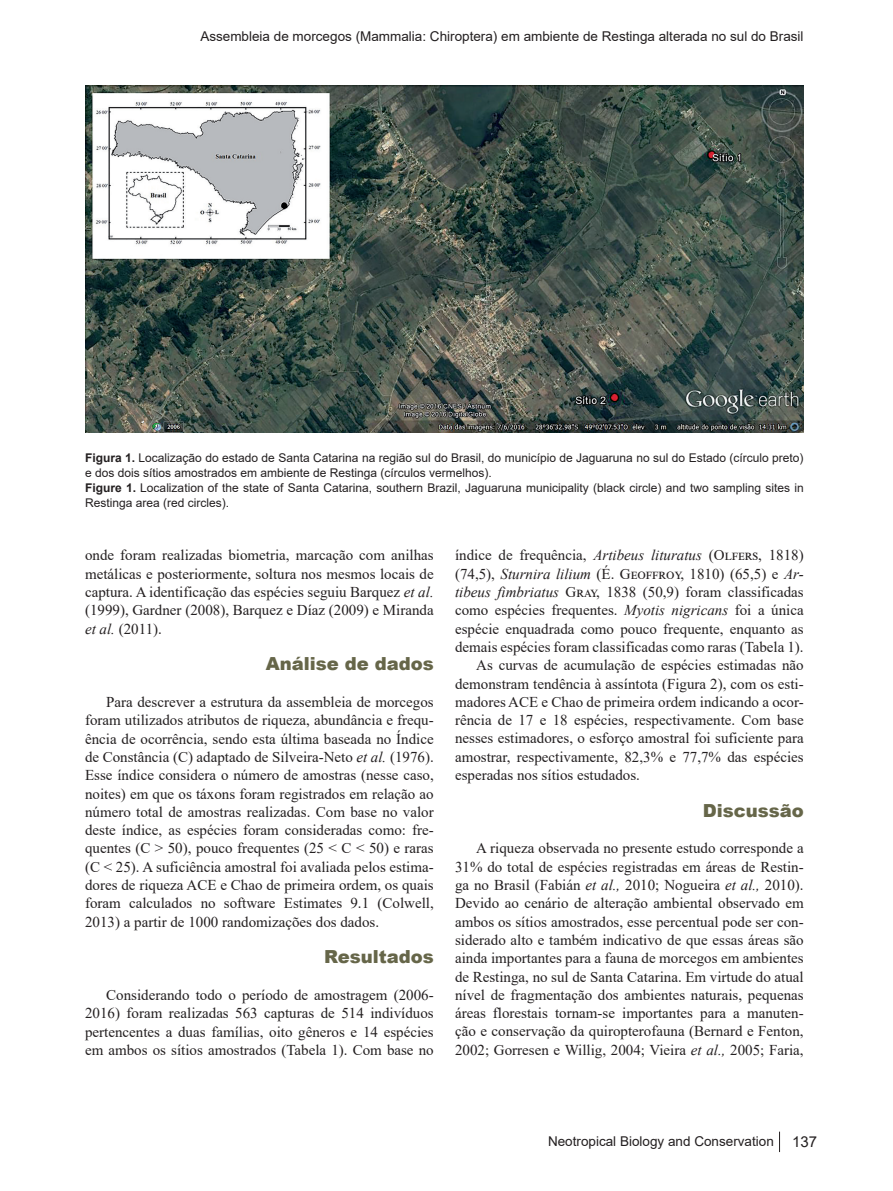
<style>
.page{position:relative;width:893px;height:1191px;background:#fff}
.page>*{position:absolute;margin:0;border:0;box-sizing:border-box;transform-origin:0 0}
.t1{font:900 18px "Arial";color:#666649}
.t2{font:15px/18.3px "Times New Roman";color:#231f20;text-align:justify}
.t3{font:13.5px "Arial";color:#231f20}
.t4{font:12px/15px "Arial";color:#231f20}
.s1{font-weight:700}
.s2{font-style:italic}
.s3{font-size:15px}
</style>
<div class="page">
<svg style="left:779px;top:1131px;width:1px;height:21px"></svg>
<img style="left:85px;top:85px;width:719px;height:347px">
<p class="t3" style="left:200px;top:27px;width:605px">Assembleia de morcegos (Mammalia: Chiroptera) em ambiente de Restinga alterada no sul do Brasil</p>
<p class="t4" style="left:85px;top:450px;width:720px"><span class="s1">Figura 1.</span> Localização do estado de Santa Catarina na região sul do Brasil, do município de Jaguaruna no sul do Estado (círculo preto) e dos dois sítios amostrados em ambiente de Restinga (círculos vermelhos).<br><span class="s1">Figure 1.</span> Localization of the state of Santa Catarina, southern Brazil, Jaguaruna municipality (black circle) and two sampling sites in Restinga area (red circles).</p>
<p class="t2" style="left:85px;top:546px;width:350px">onde foram realizadas biometria, marcação com anilhas metálicas e posteriormente, soltura nos mesmos locais de captura. A identificação das espécies seguiu Barquez <span class="s2">et al. </span>(1999), Gardner (2008), Barquez e Díaz (2009) e Miranda <span class="s2">et al.</span> (2011).</p>
<p class="t1" style="left:266px;top:651px;width:170px">Análise de dados</p>
<p class="t2" style="left:85px;top:692px;width:350px;text-indent:21px">Para descrever a estrutura da assembleia de morcegos foram utilizados atributos de riqueza, abundância e frequ&shy;ência de ocorrência, sendo esta última baseada no Índice de Constância (C) adaptado de Silveira-Neto <span class="s2">et al.</span> (1976).<br>Esse índice considera o número de amostras (nesse caso, noites) em que os táxons foram registrados em relação ao número total de amostras realizadas. Com base no valor deste índice, as espécies foram consideradas como: fre&shy;quentes (C &gt; 50), pouco frequentes (25 &lt; C &lt; 50) e raras (C &lt; 25). A suficiência amostral foi avaliada pelos estima&shy;dores de riqueza ACE e Chao de primeira ordem, os quais foram calculados no software Estimates 9.1 (Colwell, 2013) a partir de 1000 randomizações dos dados.</p>
<p class="t1" style="left:324px;top:943px;width:111px">Resultados</p>
<p class="t2" style="left:85px;top:985px;width:350px;text-indent:21px">Considerando todo o período de amostragem (2006- 2016) foram realizadas 563 capturas de 514 indivíduos pertencentes a duas famílias, oito gêneros e 14 espécies em ambos os sítios amostrados (Tabela 1). Com base no</p>
<p class="t2" style="left:455px;top:546px;width:350px">índice de frequência, <span class="s2">Artibeus lituratus</span> (Olfers, 1818)</p>
<p class="t2" style="left:455px;top:564px;width:350px">(74,5), <span class="s2">Sturnira lilium</span> (É. Geoffroy, 1810) (65,5) e <span class="s2">Ar-</span></p>
<p class="t2" style="left:455px;top:582px;width:350px"><span class="s2">tibeus fimbriatus</span> Gray, 1838 (50,9) foram classificadas</p>
<p class="t2" style="left:455px;top:600px;width:350px">como espécies frequentes. <span class="s2">Myotis nigricans</span> foi a única</p>
<p class="t2" style="left:455px;top:619px;width:350px">espécie enquadrada como pouco frequente, enquanto as</p>
<p class="t2" style="left:455px;top:637px;width:350px">demais espécies foram classificadas como raras (Tabela 1).</p>
<p class="t2" style="left:476px;top:655px;width:329px">As curvas de acumulação de espécies estimadas não</p>
<p class="t2" style="left:455px;top:674px;width:350px">demonstram tendência à assíntota (Figura 2), com os esti-</p>
<p class="t2" style="left:455px;top:692px;width:350px">madores ACE e Chao de primeira ordem indicando a ocor-</p>
<p class="t2" style="left:455px;top:710px;width:350px">rência de 17 e 18 espécies, respectivamente. Com base</p>
<p class="t2" style="left:455px;top:729px;width:350px">nesses estimadores, o esforço amostral foi suficiente para</p>
<p class="t2" style="left:455px;top:747px;width:350px">amostrar, respectivamente, 82,3% e 77,7% das espécies</p>
<p class="t2" style="left:455px;top:765px;width:186px">esperadas nos sítios estudados.</p>
<p class="t1" style="left:703px;top:797px;width:103px">Discussão</p>
<p class="t2" style="left:455px;top:838px;width:350px;text-indent:21px">A riqueza observada no presente estudo corresponde a 31% do total de espécies registradas em áreas de Restin&shy;ga no Brasil (Fabián <span class="s2">et al.,</span> 2010; Nogueira <span class="s2">et al.,</span> 2010).<br>Devido ao cenário de alteração ambiental observado em ambos os sítios amostrados, esse percentual pode ser con&shy;siderado alto e também indicativo de que essas áreas são ainda importantes para a fauna de morcegos em ambientes de Restinga, no sul de Santa Catarina. Em virtude do atual nível de fragmentação dos ambientes naturais, pequenas áreas florestais tornam-se importantes para a manuten&shy;ção e conservação da quiropterofauna (Bernard e Fenton, 2002; Gorresen e Willig, 2004; Vieira <span class="s2">et al.,</span> 2005; Faria,</p>
<p class="t3" style="left:548px;top:1131px;width:271px">Neotropical Biology and Conservation <span class="s3">137</span></p>
</div>
